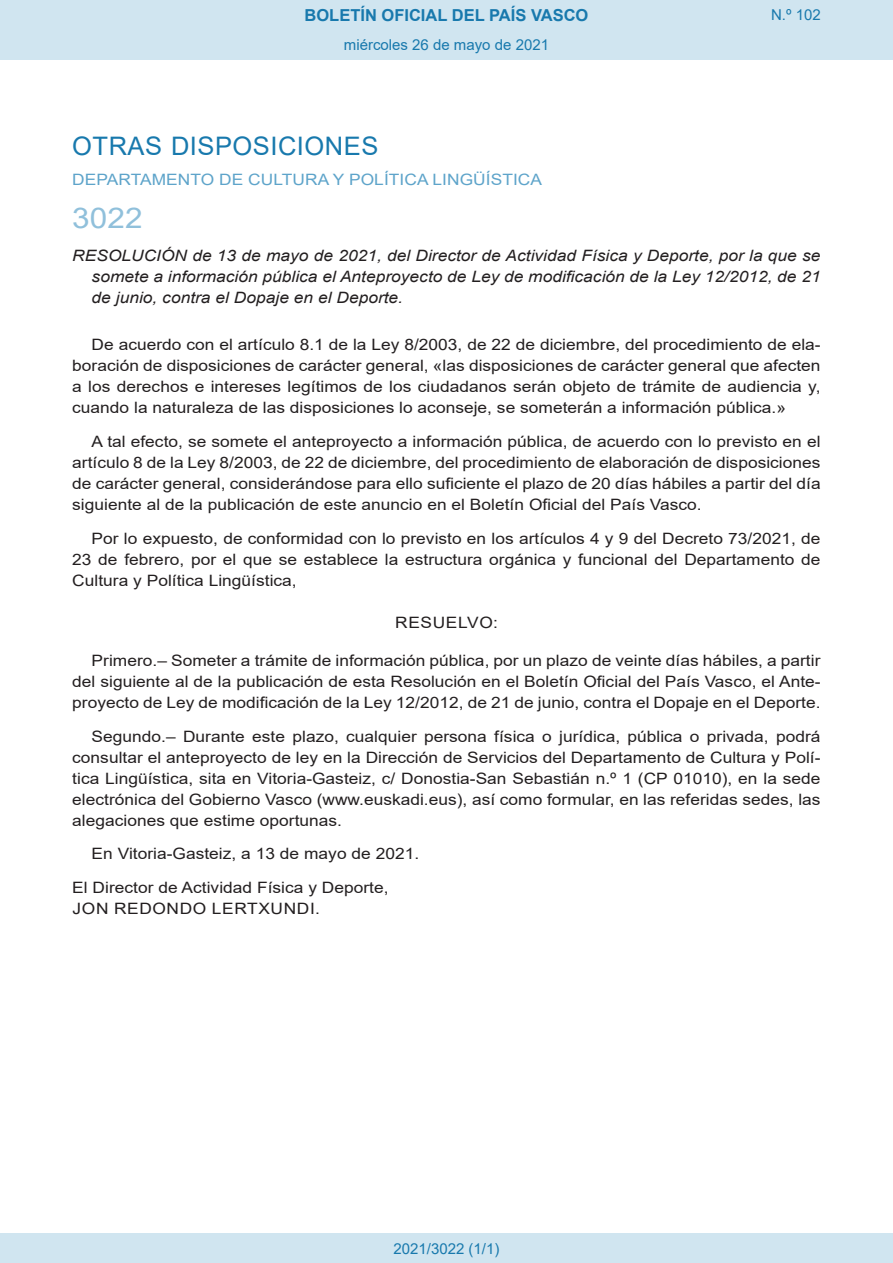
<style>
.page{position:relative;width:893px;height:1263px;background:#fff}
.page>*{position:absolute;margin:0;border:0;box-sizing:border-box;transform-origin:0 0}
.BOPVOrden{font:28.5px "Arial";color:#90c0db;scale:1.11 1}
.BOPVSeccion{font:25.5px "Arial";letter-spacing:.02em;color:#1879ad}
.t1{font:700 16.5px "Arial";color:#1879ad}
.BOPVDetalle{font:15.6px/21px "Arial";color:#231f20;text-align:justify;scale:1.11 1}
.BOPVTitulo{font:italic 15.6px/21px "Arial";color:#231f20;text-align:justify;scale:1.11 1}
.BOPVOrganismo{font:15.6px "Arial";letter-spacing:.005em;color:#5ea4ca;scale:1.11 1}
.BOPVFirmaPuesto{font:15.6px "Arial";color:#231f20;scale:1.11 1}
.BOPVFirmaLugFec{font:15.6px "Arial";color:#231f20;scale:1.11 1}
.BOPVFirmaNombre{font:15.6px "Arial";letter-spacing:.035em;color:#231f20;scale:1.11 1}
.BOPVClave{font:15.6px "Arial";letter-spacing:.035em;color:#231f20;scale:1.11 1}
.Paginacion_Centro{font:15px "Arial";color:#1879ad}
</style>
<div class="page">
<div style="left:0;top:0;width:893px;height:60px;background:#d0e5f0"></div>
<div style="left:0;top:1233px;width:893px;height:30px;background:#d0e5f0"></div>
<p class="t1" style="left:305px;top:3px;width:285px">BOLETÍN OFICIAL DEL PAÍS VASCO</p>
<p class="Paginacion_Centro" style="left:344px;top:35px;width:207px">miércoles 26 de mayo de 2021</p>
<p class="Paginacion_Centro" style="left:771px;top:5px;width:51px">N.º 102</p>
<p class="BOPVSeccion" style="left:72px;top:128px;width:308px">OTRAS DISPOSICIONES</p>
<p class="BOPVOrganismo" style="left:72px;top:169px;width:425px">DEPARTAMENTO DE CULTURA Y POLÍTICA LINGÜÍSTICA</p>
<p class="BOPVOrden" style="left:72px;top:198px;width:65px">3022</p>
<p class="BOPVTitulo" style="left:92px;top:246px;width:658px;text-indent:-19px">RESOLUCIÓN de 13 de mayo de 2021, del Director de Actividad Física y Deporte, por la que se somete a información pública el Anteproyecto de Ley de modificación de la Ley 12/2012, de 21 de junio, contra el Dopaje en el Deporte.</p>
<p class="BOPVDetalle" style="left:72px;top:334px;width:676px;text-indent:19px">De acuerdo con el artículo 8.1 de la Ley 8/2003, de 22 de diciembre, del procedimiento de ela&shy;boración de disposiciones de carácter general, «las disposiciones de carácter general que afecten a los derechos e intereses legítimos de los ciudadanos serán objeto de trámite de audiencia y, cuando la naturaleza de las disposiciones lo aconseje, se someterán a información pública.»</p>
<p class="BOPVDetalle" style="left:72px;top:431px;width:676px;text-indent:19px">A tal efecto, se somete el anteproyecto a información pública, de acuerdo con lo previsto en el artículo 8 de la Ley 8/2003, de 22 de diciembre, del procedimiento de elaboración de disposiciones de carácter general, considerándose para ello suficiente el plazo de 20 días hábiles a partir del día siguiente al de la publicación de este anuncio en el Boletín Oficial del País Vasco.</p>
<p class="BOPVDetalle" style="left:72px;top:527px;width:676px;text-indent:19px">Por lo expuesto, de conformidad con lo previsto en los artículos 4 y 9 del Decreto 73/2021, de 23 de febrero, por el que se establece la estructura orgánica y funcional del Departamento de Cultura y Política Lingüística,</p>
<p class="BOPVClave" style="left:395px;top:612px;width:94px">RESUELVO:</p>
<p class="BOPVDetalle" style="left:72px;top:650px;width:676px;text-indent:19px">Primero.– Someter a trámite de información pública, por un plazo de veinte días hábiles, a partir del siguiente al de la publicación de esta Resolución en el Boletín Oficial del País Vasco, el Ante&shy;proyecto de Ley de modificación de la Ley 12/2012, de 21 de junio, contra el Dopaje en el Deporte.</p>
<p class="BOPVDetalle" style="left:72px;top:725px;width:676px;text-indent:19px">Segundo.– Durante este plazo, cualquier persona física o jurídica, pública o privada, podrá consultar el anteproyecto de ley en la Dirección de Servicios del Departamento de Cultura y Polí&shy;tica Lingüística, sita en Vitoria-Gasteiz, c/ Donostia-San Sebastián n.º 1 (CP 01010), en la sede electrónica del Gobierno Vasco (www.euskadi.eus), así como formular, en las referidas sedes, las alegaciones que estime oportunas.</p>
<p class="BOPVFirmaLugFec" style="left:92px;top:843px;width:297px">En Vitoria-Gasteiz, a 13 de mayo de 2021.</p>
<p class="BOPVFirmaPuesto" style="left:72px;top:877px;width:286px">El Director de Actividad Física y Deporte,</p>
<p class="BOPVFirmaNombre" style="left:73px;top:898px;width:224px">JON REDONDO LERTXUNDI.</p>
<p class="Paginacion_Centro" style="left:393px;top:1238px;width:107px">2021/3022 (1/1)</p>
</div>
